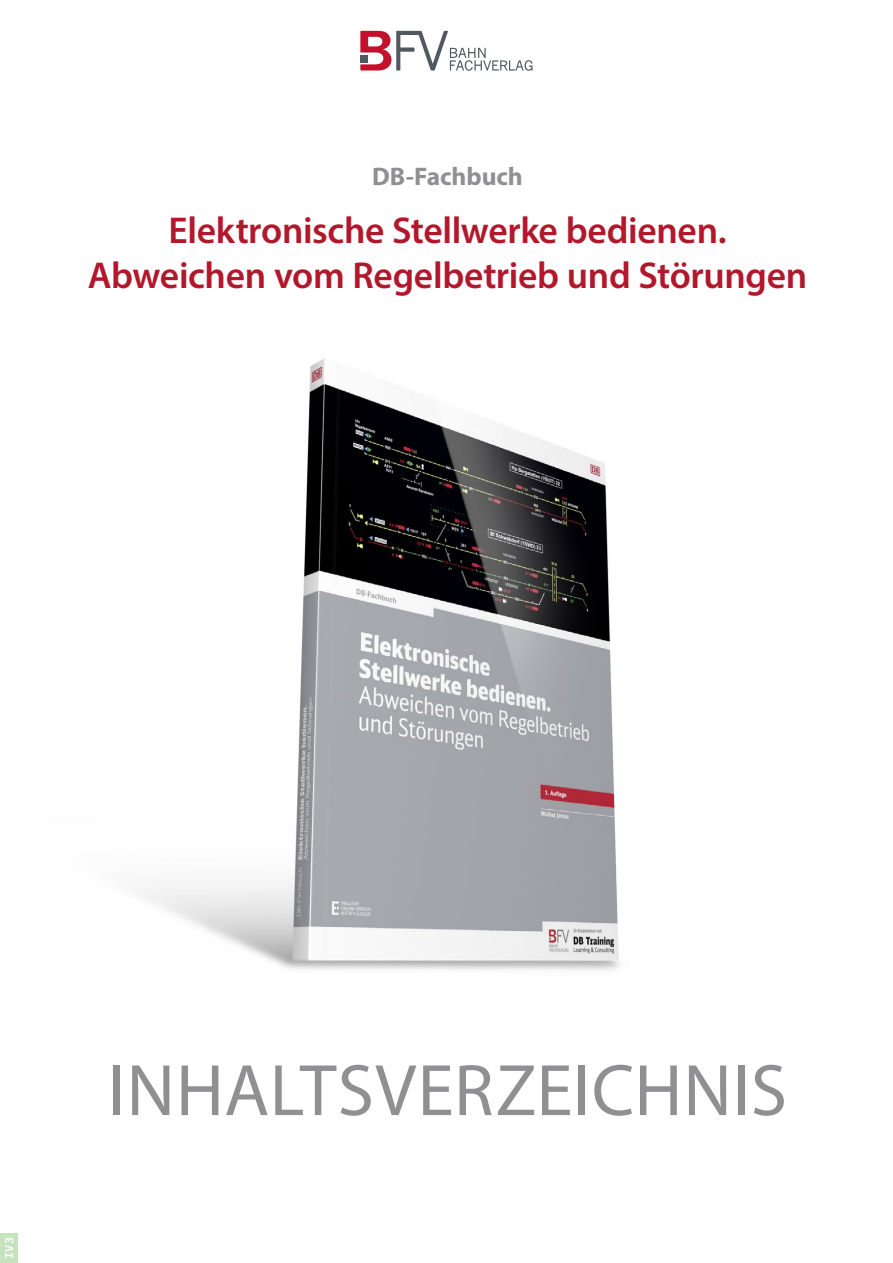
<style>
.page{position:relative;width:893px;height:1263px;background:#fff}
.page>*{position:absolute;margin:0;border:0;box-sizing:border-box;transform-origin:0 0}
.t1{font:73.5px "Myriad Pro";letter-spacing:.01em;color:#909092}
.t2{font:600 37.5px/45px "Myriad Pro";letter-spacing:-.01em;color:#b2182b;text-align:center}
.t3{font:700 25.5px "Myriad Pro";color:#909092}
.t4{font:600 12px "Source Code Pro";color:#fff}
</style>
<div class="page">
<img style="left:142px;top:358px;width:478px;height:612px">
<svg style="left:360px;top:31px;width:173px;height:40px"></svg>
<div style="left:0;top:1233px;width:17px;height:30px;background:#c7e2bf"></div>
<p class="t3" style="left:372px;top:160px;width:152px">DB-Fachbuch</p>
<p class="t2" style="left:88px;top:207px;width:721px">Elektronische Stellwerke bedienen.<br>Abweichen vom Regelbetrieb und Störungen</p>
<p class="t4" style="left:1px;top:1259px;width:23px;rotate:-90deg">IV3</p>
<h1 class="t1" style="left:108px;top:1045px;width:680px">INHALTSVERZEICHNIS</h1>
</div>
